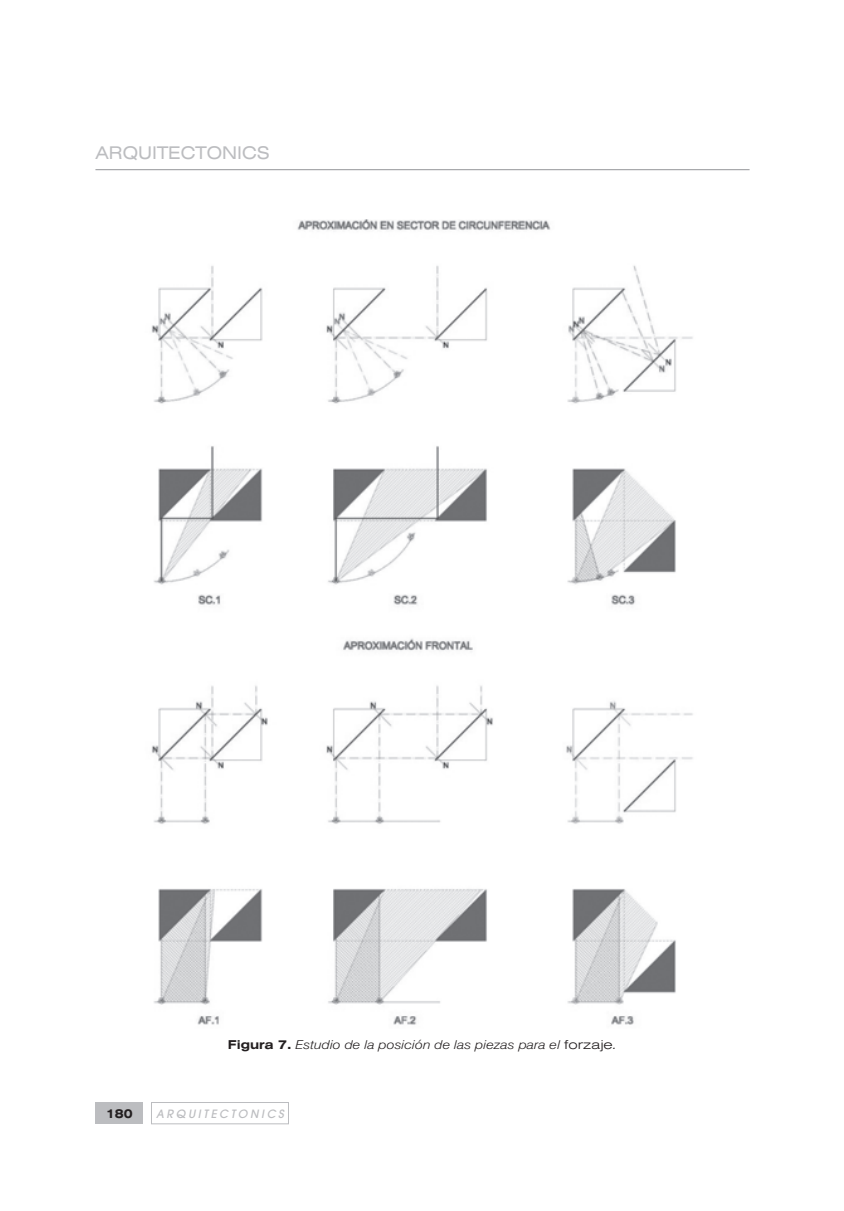
<style>
.page{position:relative;width:844px;height:1211px;background:#fff}
.page>*{position:absolute;margin:0;border:0;box-sizing:border-box;transform-origin:0 0}
.t1{font:expanded 17.5px "Swiss 721 BT";color:#bcbdc0}
.t2{font:italic 300 12.25px "Swiss 721 BT";color:#231f20;scale:1.17 1}
.t3{font:700 expanded 12.25px "Swiss 721 BT";color:#231f20}
.t4{font:italic 500 11.38px "Avant Garde";letter-spacing:.23em;color:#bcbdc0}
.s1{font-weight:700;font-style:normal;font-stretch:expanded}
.s2{font-style:normal;font-stretch:expanded}
.s3{font-size:14px}
</style>
<div class="page">
<div style="left:95px;top:1103px;width:48px;height:21px;background:#bcbdc0"></div>
<div style="left:151px;top:1102px;width:138px;height:22px;border:1px solid #bcbdc0"></div>
<hr style="left:95px;top:169px;width:654px;height:1px;background:#939598">
<img style="left:151px;top:220px;width:542px;height:805px">
<h1 class="t1" style="left:95px;top:146px;width:176px">ARQUITECTONICS</h1>
<p class="t2" style="left:228px;top:1040px;width:334px"><span class="s1">Figura 7.</span> Estudio de la posición de las piezas para el <span class="s2">forzaje</span><span class="s3">.</span></p>
<p class="t3" style="left:106px;top:1108px;width:28px">180</p>
<p class="t4" style="left:156px;top:1109px;width:129px">ARQUITECTONICS</p>
</div>
